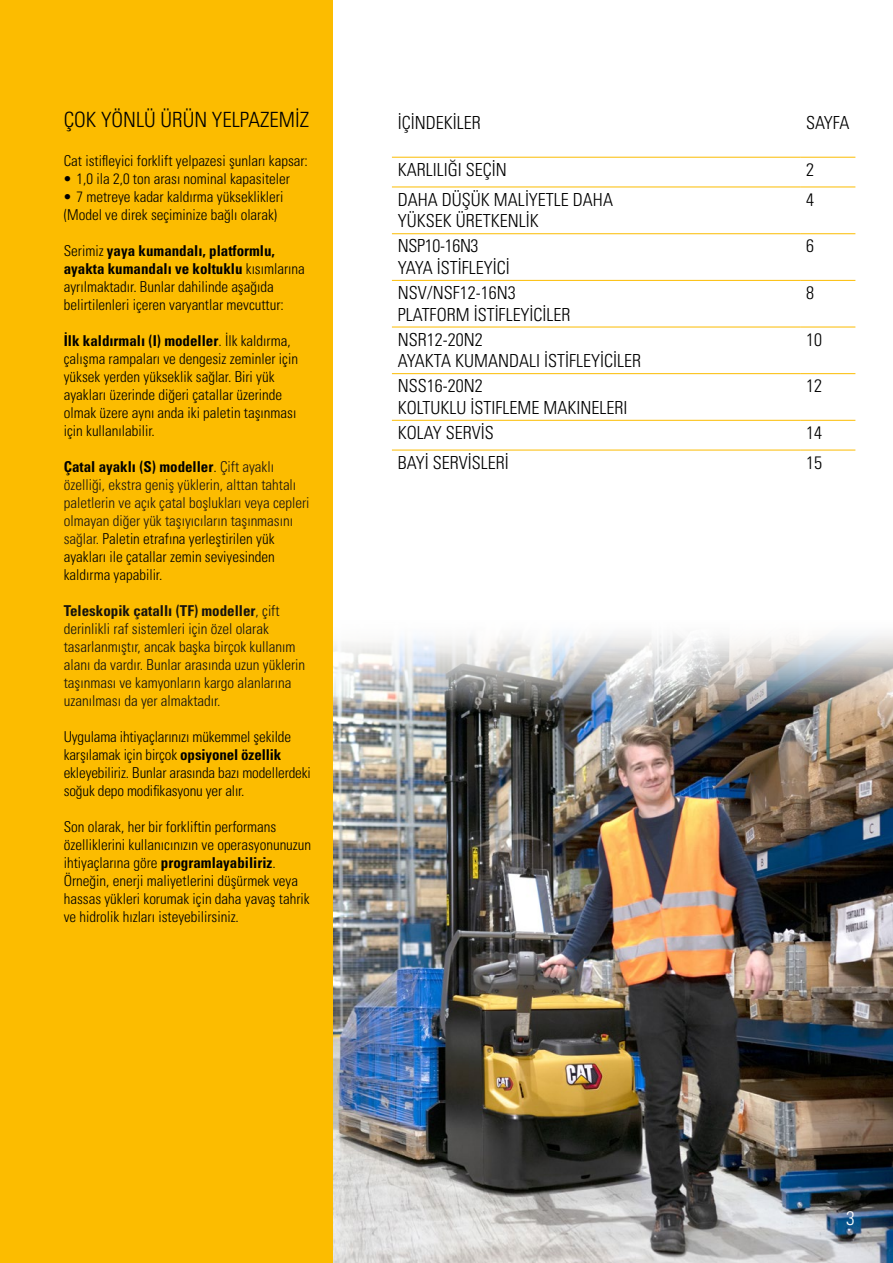
<style>
.page{position:relative;width:893px;height:1263px;background:#fff}
.page>*{position:absolute;margin:0;border:0;box-sizing:border-box;transform-origin:0 0}
.t1{font:21px "Univers LTCYR 47 Light Cond";color:#000}
.t2{font:19.5px "Univers LTCYR 47 Light Cond";color:#fff}
.t3{font:18px/21.6px "Univers LTCYR 47 Light Cond";color:#000}
.t4{font:15px/18px "Univers LTCYR 47 Light Cond";color:#000}
.t5{font:15px/18px "Univers LTCYR 47 Light Cond";color:#1b1511}
.t6{font:15px/18px "Univers LTCYR 47 Light Cond";color:#15120e}
.t7{font:15px/18px "Univers LTCYR 67 Bold Cond";color:#000}
.t8{font:15px "Univers LTCYR 67 Bold Cond";color:#15120e}
.s1{font-family:"Univers LTCYR 47 Light Cond"}
.s2{font-family:"Univers LTCYR 47 Light Cond";color:#1b1511}
.s3{color:#000}
.s4{font-family:"Univers LTCYR 67 Bold Cond"}
</style>
<div class="page">
<img style="left:332px;top:621px;width:561px;height:642px">
<div style="left:0;top:0;width:332px;height:1263px;background:#fcbc00"></div>
<hr style="left:392px;top:157px;width:408px;height:1px;background:#fcbc00">
<hr style="left:800px;top:157px;width:55px;height:1px;background:#fcbc00">
<hr style="left:392px;top:187px;width:408px;height:1px;background:#fcbc00">
<hr style="left:800px;top:187px;width:55px;height:1px;background:#fcbc00">
<hr style="left:392px;top:233px;width:408px;height:1px;background:#fcbc00">
<hr style="left:800px;top:233px;width:55px;height:1px;background:#fcbc00">
<hr style="left:392px;top:280px;width:408px;height:1px;background:#fcbc00">
<hr style="left:800px;top:280px;width:55px;height:1px;background:#fcbc00">
<hr style="left:392px;top:327px;width:408px;height:1px;background:#fcbc00">
<hr style="left:800px;top:327px;width:55px;height:1px;background:#fcbc00">
<hr style="left:392px;top:373px;width:408px;height:1px;background:#fcbc00">
<hr style="left:800px;top:373px;width:55px;height:1px;background:#fcbc00">
<hr style="left:392px;top:420px;width:408px;height:1px;background:#fcbc00">
<hr style="left:800px;top:420px;width:55px;height:1px;background:#fcbc00">
<hr style="left:392px;top:450px;width:408px;height:1px;background:#fcbc00">
<hr style="left:800px;top:450px;width:55px;height:1px;background:#fcbc00">
<h1 class="t1" style="left:64px;top:106px;width:247px">ÇOK YÖNLÜ ÜRÜN YELPAZEMİZ</h1>
<p class="t4" style="left:64px;top:151px;width:246px">Cat istifleyici forklift yelpazesi şunları kapsar:</p>
<p class="t4" style="left:64px;top:169px;width:228px">• 1,0 ila 2,0 ton arası nominal kapasiteler</p>
<p class="t4" style="left:64px;top:187px;width:221px">• 7 metreye kadar kaldırma yükseklikleri (Model ve direk seçiminize bağlı olarak)</p>
<p class="t7" style="left:64px;top:242px;width:243px"><span class="s1">Serimiz</span> yaya kumandalı, platformlu, ayakta kumandalı ve koltuklu <span class="s1">kısımlarına</span></p>
<p class="t4" style="left:64px;top:277px;width:222px">ayrılmaktadır. Bunlar dahilinde aşağıda belirtilenleri içeren varyantlar mevcuttur:</p>
<p class="t7" style="left:64px;top:332px;width:228px">İlk kaldırmalı (I) modeller<span class="s1">. İlk kaldırma,</span></p>
<p class="t4" style="left:64px;top:349px;width:236px">çalışma rampaları ve dengesiz zeminler için yüksek yerden yükseklik sağlar. Biri yük ayakları üzerinde diğeri çatallar üzerinde olmak üzere aynı anda iki paletin taşınması için kullanılabilir.</p>
<p class="t7" style="left:64px;top:458px;width:212px">Çatal ayaklı (S) modeller<span class="s1">.</span> <span class="s2">Çift ayaklı</span></p>
<p class="t5" style="left:64px;top:475px;width:247px">özelliği, ekstra geniş yüklerin, alttan tahtalı paletlerin ve açık çatal boşlukları veya cepleri olmayan diğer yük taşıyıcıların taşınmasını sağlar. <span class="s3">Paletin etrafına yerleştirilen yük ayakları ile çatallar zemin seviyesinden kaldırma yapabilir.</span></p>
<p class="t8" style="left:64px;top:602px;width:217px">Teleskopik çatallı (TF) modeller<span class="s1">, çift</span></p>
<p class="t6" style="left:64px;top:619px;width:243px">derinlikli raf sistemleri için özel olarak tasarlanmıştır, ancak başka birçok kullanım alanı da vardır. Bunlar arasında uzun yüklerin taşınması ve kamyonların kargo alanlarına uzanılması da yer almaktadır.</p>
<p class="t4" style="left:64px;top:727px;width:248px">Uygulama ihtiyaçlarınızı mükemmel şekilde karşılamak için birçok <span class="s4">opsiyonel özellik </span>ekleyebiliriz. Bunlar arasında bazı modellerdeki soğuk depo modifikasyonu yer alır.</p>
<p class="t4" style="left:64px;top:817px;width:249px">Son olarak, her bir forkliftin performans özelliklerini kullanıcınızın ve operasyonunuzun ihtiyaçlarına göre <span class="s4">programlayabiliriz</span>.<br>Örneğin, enerji maliyetlerini düşürmek veya hassas yükleri korumak için daha yavaş tahrik ve hidrolik hızları isteyebilirsiniz.</p>
<p class="t3" style="left:398px;top:111px;width:84px">İÇİNDEKİLER</p>
<p class="t3" style="left:806px;top:111px;width:45px">SAYFA</p>
<p class="t3" style="left:398px;top:158px;width:110px">KARLILIĞI SEÇİN</p>
<p class="t3" style="left:806px;top:158px;width:9px">2</p>
<p class="t3" style="left:398px;top:187px;width:217px">DAHA DÜŞÜK MALİYETLE DAHA<br>YÜKSEK ÜRETKENLİK</p>
<p class="t3" style="left:806px;top:187px;width:9px">4</p>
<p class="t3" style="left:398px;top:234px;width:114px">NSP10-16N3<br>YAYA İSTİFLEYİCİ</p>
<p class="t3" style="left:806px;top:234px;width:9px">6</p>
<p class="t3" style="left:398px;top:281px;width:174px">NSV/NSF12-16N3<br>PLATFORM İSTİFLEYİCİLER</p>
<p class="t3" style="left:806px;top:281px;width:9px">8</p>
<p class="t3" style="left:398px;top:328px;width:245px">NSR12-20N2<br>AYAKTA KUMANDALI İSTİFLEYİCİLER</p>
<p class="t3" style="left:806px;top:328px;width:17px">10</p>
<p class="t3" style="left:398px;top:374px;width:231px">NSS16-20N2<br>KOLTUKLU İSTIFLEME MAKINELERI</p>
<p class="t3" style="left:806px;top:374px;width:17px">12</p>
<p class="t3" style="left:398px;top:421px;width:98px">KOLAY SERVİS</p>
<p class="t3" style="left:806px;top:421px;width:17px">14</p>
<p class="t3" style="left:398px;top:451px;width:112px">BAYİ SERVİSLERİ</p>
<p class="t3" style="left:806px;top:451px;width:17px">15</p>
<h2 class="t2" style="left:846px;top:1204px;width:10px">3</h2>
</div>
